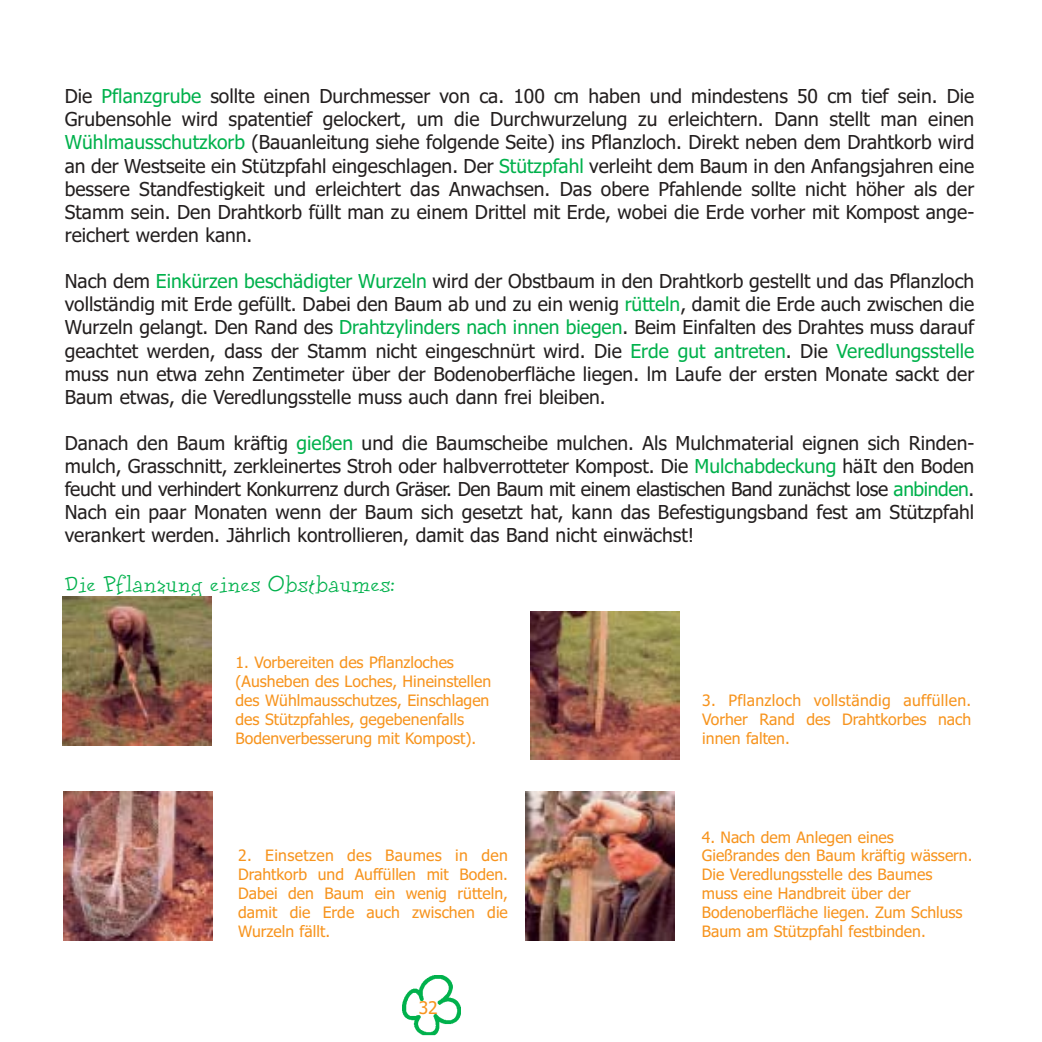
<style>
.page{position:relative;width:1042px;height:1042px;background:#fff}
.page>*{position:absolute;margin:0;border:0;box-sizing:border-box;transform-origin:0 0}
.t1{font:24.5px "Dolores";color:#00b14c}
.t2{font:19.25px/23.1px "Tahoma";color:#231f1f;text-align:justify}
.t3{font:17.5px "Tahoma";color:#f7941e}
.t4{font:15.75px/18.9px "Tahoma";color:#f7941e}
.s1{color:#00b14c}
</style>
<div class="page">
<img style="left:402px;top:975px;width:58px;height:60px">
<img style="left:63px;top:596px;width:148px;height:149px">
<img style="left:530px;top:611px;width:149px;height:148px">
<img style="left:63px;top:791px;width:149px;height:149px">
<img style="left:525px;top:791px;width:149px;height:148px">
<p class="t2" style="left:65px;top:86px;width:910px">Die <span class="s1">Pflanzgrube</span> sollte einen Durchmesser von ca. 100 cm haben und mindestens 50 cm tief sein. Die Grubensohle wird spatentief gelockert, um die Durchwurzelung zu erleichtern. Dann stellt man einen <span class="s1">Wühlmausschutzkorb</span> (Bauanleitung siehe folgende Seite) ins Pflanzloch. Direkt neben dem Drahtkorb wird an der Westseite ein Stützpfahl eingeschlagen. Der <span class="s1">Stützpfahl</span> verleiht dem Baum in den Anfangsjahren eine bessere Standfestigkeit und erleichtert das Anwachsen. Das obere Pfahlende sollte nicht höher als der Stamm sein. Den Drahtkorb füllt man zu einem Drittel mit Erde, wobei die Erde vorher mit Kompost ange&shy;reichert werden kann.</p>
<p class="t2" style="left:65px;top:271px;width:910px">Nach dem <span class="s1">Einkürzen beschädigter Wurzeln</span> wird der Obstbaum in den Drahtkorb gestellt und das Pflanzloch vollständig mit Erde gefüllt. Dabei den Baum ab und zu ein wenig <span class="s1">rütteln</span>, damit die Erde auch zwischen die Wurzeln gelangt. Den Rand des <span class="s1">Drahtzylinders nach innen biegen</span>. Beim Einfalten des Drahtes muss darauf geachtet werden, dass der Stamm nicht eingeschnürt wird. Die <span class="s1">Erde gut antreten</span>. Die <span class="s1">Veredlungsstelle </span>muss nun etwa zehn Zentimeter über der Bodenoberfläche liegen. lm Laufe der ersten Monate sackt der Baum etwas, die Veredlungsstelle muss auch dann frei bleiben.</p>
<p class="t2" style="left:65px;top:433px;width:911px">Danach den Baum kräftig <span class="s1">gießen</span> und die Baumscheibe mulchen. Als Mulchmaterial eignen sich Rinden&shy;mulch, Grasschnitt, zerkleinertes Stroh oder halbverrotteter Kompost. Die <span class="s1">Mulchabdeckung</span> häIt den Boden feucht und verhindert Konkurrenz durch Gräser. Den Baum mit einem elastischen Band zunächst lose <span class="s1">anbinden</span>.<br>Nach ein paar Monaten wenn der Baum sich gesetzt hat, kann das Befestigungsband fest am Stützpfahl verankert werden. Jährlich kontrollieren, damit das Band nicht einwächst!</p>
<p class="t1" style="left:65px;top:574px;width:331px">Die Pflanzung eines Obstbaumes:</p>
<p class="t4" style="left:235px;top:654px;width:257px">1. Vorbereiten des Pflanzloches (Ausheben des Loches, Hineinstellen des Wühlmausschutzes, Einschlagen des Stützpfahles, gegebenenfalls Bodenverbesserung mit Kompost).</p>
<p class="t4" style="left:238px;top:847px;width:271px;text-align:justify">2. Einsetzen des Baumes in den Drahtkorb und Auffüllen mit Boden.<br>Dabei den Baum ein wenig rütteln, damit die Erde auch zwischen die Wurzeln fällt.</p>
<p class="t3" style="left:418px;top:1000px;width:21px">32</p>
<p class="t4" style="left:702px;top:692px;width:270px;text-align:justify">3. Pflanzloch vollständig auffüllen.<br>Vorher Rand des Drahtkorbes nach innen falten.</p>
<p class="t4" style="left:701px;top:828px;width:272px">4. Nach dem Anlegen eines<br>Gießrandes den Baum kräftig wässern.<br>Die Veredlungsstelle des Baumes<br>muss eine Handbreit über der<br>Bodenoberfläche liegen. Zum Schluss<br>Baum am Stützpfahl festbinden.</p>
</div>
